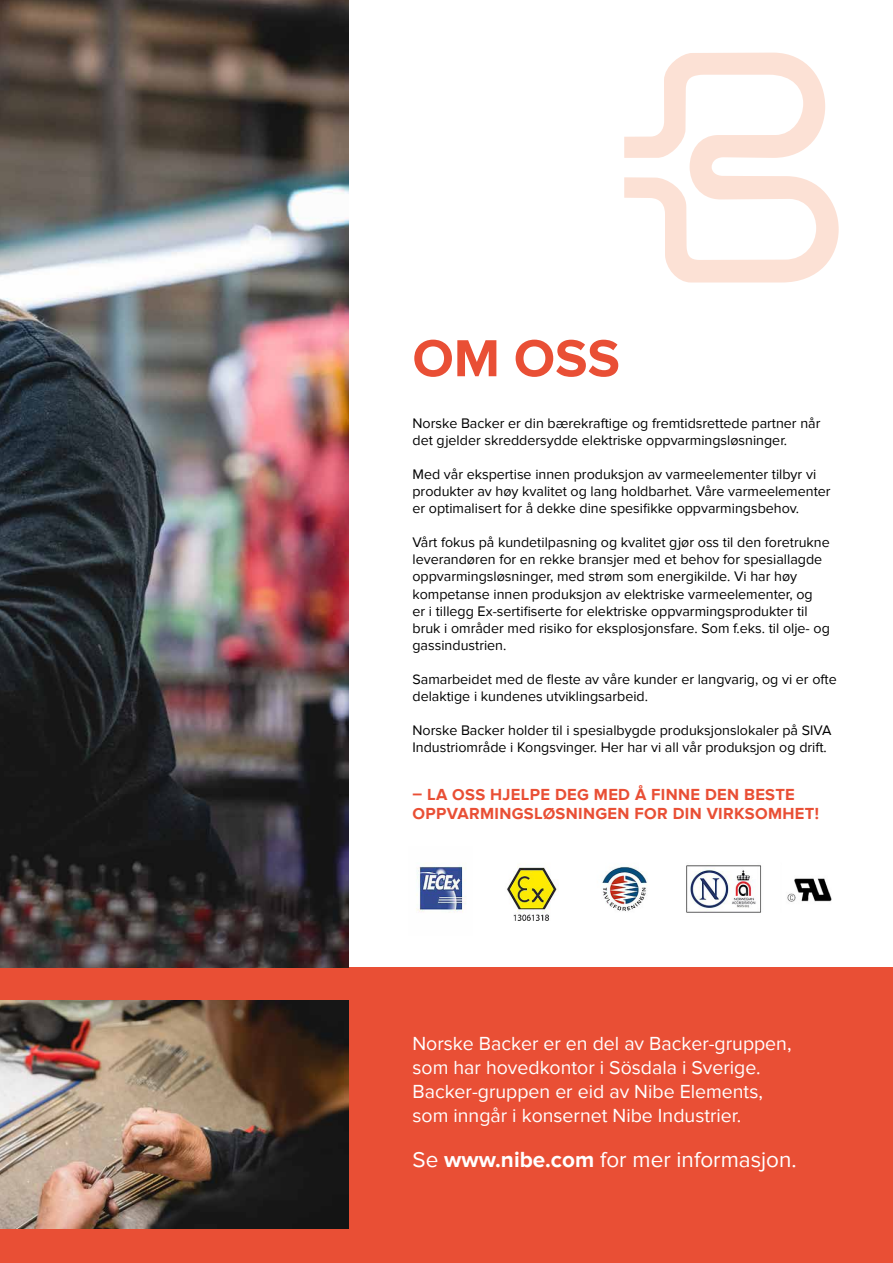
<style>
.page{position:relative;width:893px;height:1263px;background:#fff}
.page>*{position:absolute;margin:0;border:0;box-sizing:border-box;transform-origin:0 0}
.t1{font:700 54px "Proxima Nova";color:#e94f35}
.t2{font:22.5px "Proxima Nova";color:#fff}
.t3{font:19.5px/24px "Proxima Nova";color:#fff}
.t4{font:700 16.5px/19.5px "Proxima Nova";letter-spacing:.02em;color:#e94f35}
.t5{font:14.25px/17.1px "Proxima Nova";color:#000}
.s1{font-weight:700}
</style>
<div class="page">
<div style="left:0;top:967px;width:893px;height:296px;background:#e94f35"></div>
<img style="left:0;top:0;width:349px;height:967px">
<img style="left:0;top:1000px;width:349px;height:229px">
<img style="left:686px;top:865px;width:76px;height:48px">
<img style="left:602px;top:866px;width:45px;height:45px">
<img style="left:507px;top:866px;width:52px;height:55px">
<img style="left:416px;top:864px;width:50px;height:48px">
<img style="left:787px;top:878px;width:45px;height:24px">
<svg style="left:624px;top:53px;width:215px;height:229px"></svg>
<h1 class="t1" style="left:412px;top:327px;width:209px">OM OSS</h1>
<p class="t5" style="left:412px;top:414px;width:409px">Norske Backer er din bærekraftige og fremtidsrettede partner når det gjelder skreddersydde elektriske oppvarmingsløsninger.</p>
<p class="t5" style="left:412px;top:466px;width:420px">Med vår ekspertise innen produksjon av varmeelementer tilbyr vi produkter av høy kvalitet og lang holdbarhet. Våre varmeelementer er optimalisert for å dekke dine spesifikke oppvarmingsbehov.</p>
<p class="t5" style="left:412px;top:534px;width:419px">Vårt fokus på kundetilpasning og kvalitet gjør oss til den foretrukne leverandøren for en rekke bransjer med et behov for spesiallagde oppvarmingsløsninger, med strøm som energikilde. Vi har høy kompetanse innen produksjon av elektriske varmeelementer, og<br>er i tillegg Ex-sertifiserte for elektriske oppvarmingsprodukter til bruk i områder med risiko for eksplosjonsfare. Som f.eks. til olje- og gassindustrien.</p>
<p class="t5" style="left:412px;top:671px;width:426px">Samarbeidet med de fleste av våre kunder er langvarig, og vi er ofte delaktige i kundenes utviklingsarbeid.</p>
<p class="t5" style="left:412px;top:722px;width:421px">Norske Backer holder til i spesialbygde produksjonslokaler på SIVA<br>Industriområde i Kongsvinger. Her har vi all vår produksjon og drift.</p>
<p class="t4" style="left:412px;top:785px;width:408px">– LA OSS HJELPE DEG MED Å FINNE DEN BESTE<br>OPPVARMINGSLØSNINGEN FOR DIN VIRKSOMHET!</p>
<h3 class="t3" style="left:412px;top:1031px;width:381px">Norske Backer er en del av Backer-gruppen, som har hovedkontor i Sösdala i Sverige.<br>Backer-gruppen er eid av Nibe Elements, som inngår i konsernet Nibe Industrier.</h3>
<h2 class="t2" style="left:412px;top:1146px;width:386px">Se <span class="s1">www.nibe.com</span> for mer informasjon.</h2>
</div>
